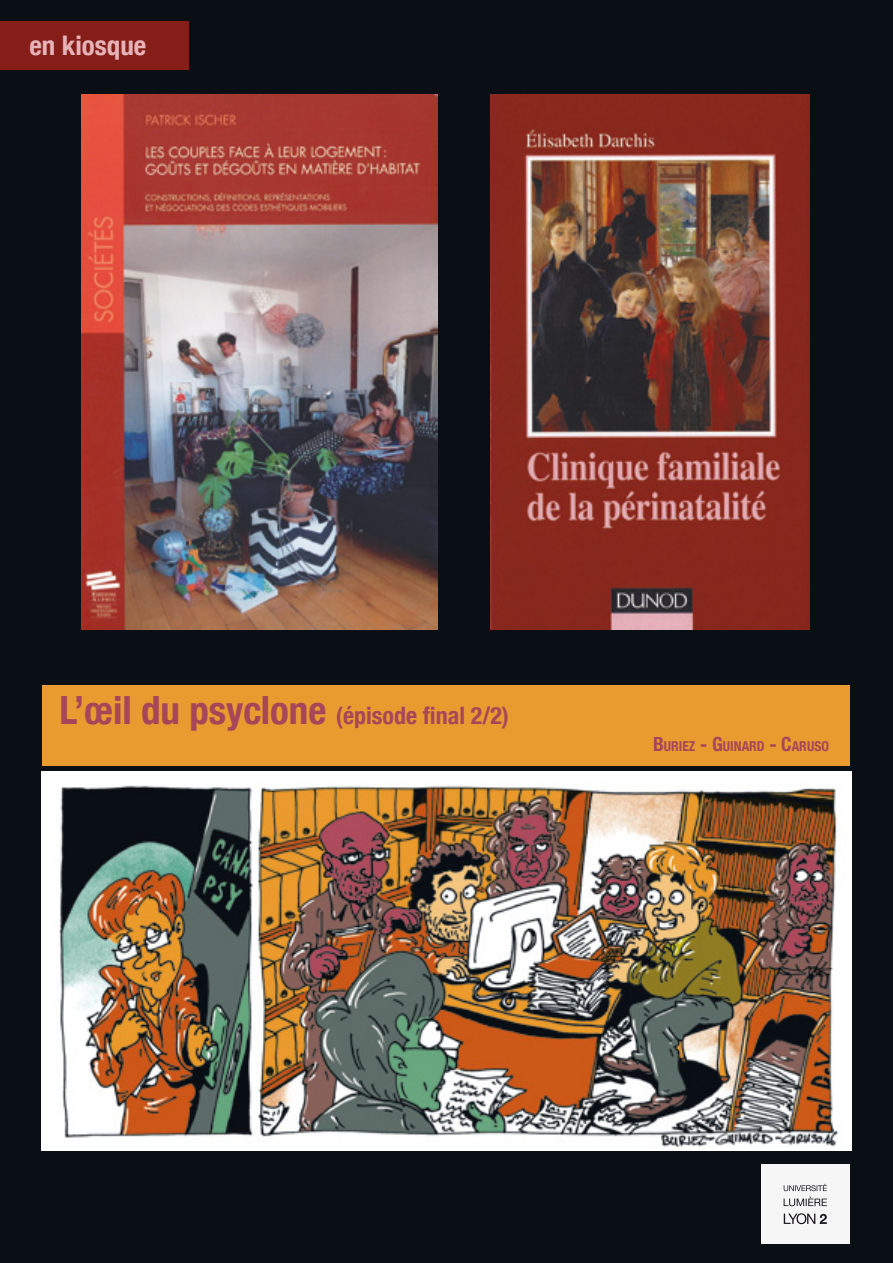
<style>
.page{position:relative;width:893px;height:1263px;background:#0a0f16}
.page>*{position:absolute;margin:0;border:0;box-sizing:border-box;transform-origin:0 0}
.t1{font:700 condensed 27px "Helvetica Neue";color:#e6b3b8}
.t2{font:700 condensed 24px "Helvetica Neue";color:#a64759}
.t3{font:700 condensed 13.65px "Helvetica Neue";color:#a64759}
.s1{font-size:39px}
.s2{font-size:19.5px}
</style>
<div class="page">
<div style="left:761px;top:1164px;width:88px;height:80px;background:#f6f6f6"></div>
<svg style="left:784px;top:1213px;width:43px;height:11px"></svg>
<svg style="left:784px;top:1184px;width:43px;height:22px"></svg>
<div style="left:43px;top:685px;width:807px;height:81px;background:#ea9b30"></div>
<img style="left:81px;top:95px;width:356px;height:534px">
<img style="left:42px;top:772px;width:809px;height:378px">
<div style="left:0;top:21px;width:189px;height:49px;background:#851d19"></div>
<img style="left:491px;top:95px;width:318px;height:534px">
<p class="t1" style="left:29px;top:29px;width:118px">en kiosque</p>
<p class="t2" style="left:60px;top:701px;width:451px"><span class="s1">L’œil du psyclone</span> (épisode final 2/2)</p>
<p class="t3" style="left:653px;top:738px;width:178px"><span class="s2">B</span>URIEZ <span class="s2">- G</span>UINARD <span class="s2">-</span> <span class="s2">C</span>ARUSO</p>
</div>
